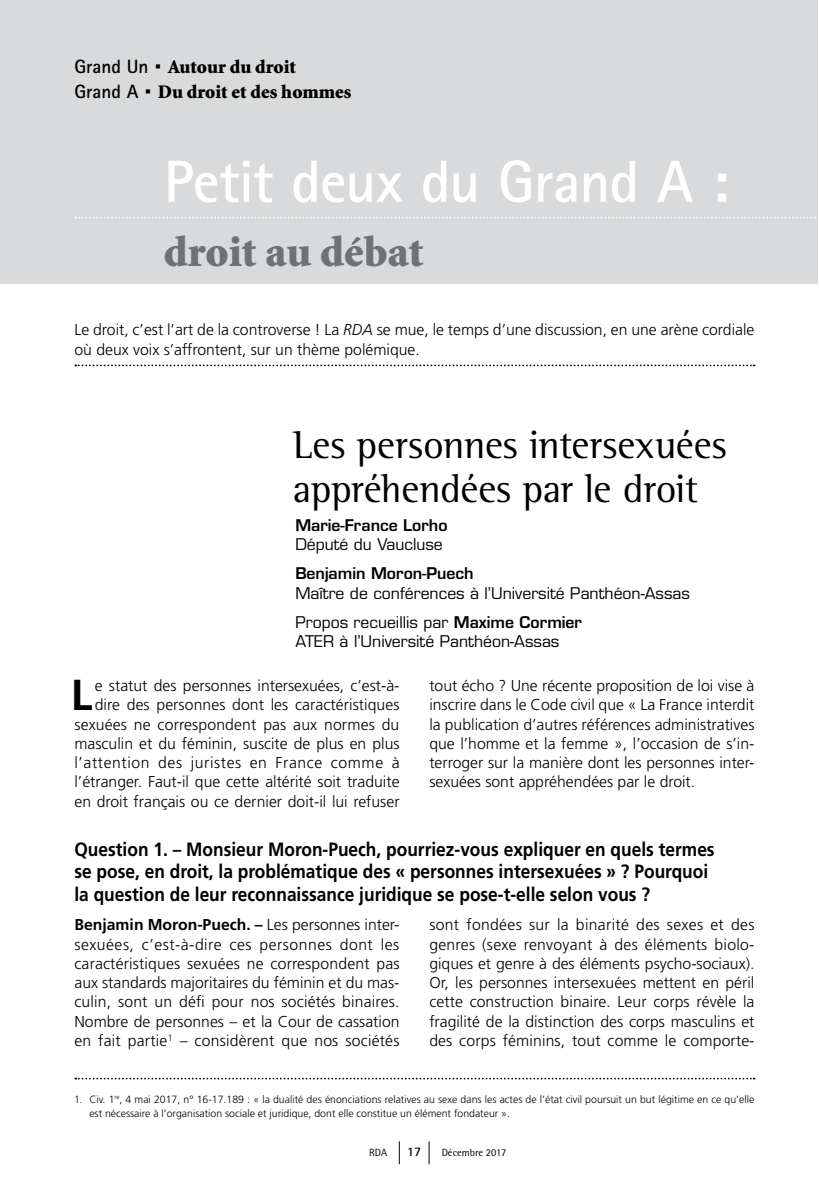
<style>
.page{position:relative;width:819px;height:1191px;background:#fff}
.page>*{position:absolute;margin:0;border:0;box-sizing:border-box;transform-origin:0 0}
.t1{font:700 59.5px "Rotis Sans Serif Std";letter-spacing:-.015em;color:#fff}
.t2{font:900 43.75px "Minion Std";color:#707172}
.t3{font:700 43.4px "Frutiger";color:#000}
.t4{font:40.25px/43.8px "Agfa Rotis Semi Serif";letter-spacing:-.01em;color:#000}
.t5{font:700 19.25px/22.8px "Frutiger";color:#000;scale:.9 1}
.t6{font:900 19.25px/24.8px "Minion Std";color:#000}
.t7{font:300 15.75px/19.2px "Frutiger";color:#000;text-align:justify}
.t8{font:15.75px/29.2px "Eurostile";color:#000}
.t9{font:600 15.75px "Eurostile";color:#000}
.t10{font:700 13.12px "Rotis Sans Serif Std";color:#000}
.t11{font:300 10.5px/14px "Frutiger";color:#000;scale:.9 1}
.t12{font:10.5px "Agfa Rotis Semisans";color:#000}
.s1{font-family:"Rotis Sans Serif Std";font-weight:700}
.s2{font-style:italic}
.s3{font-weight:600}
.s4{font-weight:700}
</style>
<div class="page">
<div style="left:0;top:1px;width:817px;height:283px;background:#d9dadb"></div>
<svg style="left:399px;top:1141px;width:1px;height:23px"></svg>
<svg style="left:429px;top:1141px;width:1px;height:23px"></svg>
<svg style="left:75px;top:1077px;width:679px;height:2px"></svg>
<svg style="left:75px;top:217px;width:743px;height:1px"></svg>
<svg style="left:75px;top:364px;width:679px;height:2px"></svg>
<p class="t6" style="left:74px;top:55px;width:278px"><span class="s1">Grand Un</span> ■ Autour du droit<br><span class="s1">Grand A</span> ■ Du droit et des hommes</p>
<h1 class="t1" style="left:164px;top:144px;width:566px">Petit deux du Grand A :</h1>
<h2 class="t2" style="left:164px;top:230px;width:261px">droit au débat</h2>
<p class="t7" style="left:74px;top:320px;width:681px">Le droit, c’est l’art de la controverse ! La <span class="s2">RDA</span> se mue, le temps d’une discussion, en une arène cordiale où deux voix s’affrontent, sur un thème polémique.</p>
<h3 class="t4" style="left:293px;top:422px;width:435px">Les personnes intersexuées appréhendées par le droit</h3>
<p class="t9" style="left:295px;top:515px;width:154px">Marie-France Lorho</p>
<p class="t8" style="left:295px;top:530px;width:149px">Député du Vaucluse</p>
<p class="t9" style="left:295px;top:563px;width:180px">Benjamin Moron-Puech</p>
<p class="t8" style="left:295px;top:578px;width:396px">Maître de conférences à l’Université Panthéon-Assas<br>Propos recueillis par <span class="s3">Maxime Cormier</span></p>
<p class="t8" style="left:295px;top:627px;width:265px">ATER à l’Université Panthéon-Assas</p>
<p class="t7" style="left:74px;top:676px;width:327px;text-align:right">e statut des personnes intersexuées, c’est-à&shy;dire des personnes dont les caractéristiques sexuées ne correspondent pas aux normes du masculin et du féminin, suscite de plus en plus l’attention des juristes en France comme à l’étranger. Faut-il que cette altérité soit traduite en droit français ou ce dernier doit-il lui refuser</p>
<p class="t7" style="left:429px;top:676px;width:326px">tout écho ? Une récente proposition de loi vise à inscrire dans le Code civil que « La France interdit la publication d’autres références administratives que l’homme et la femme », l’occasion de s’in&shy;terroger sur la manière dont les personnes inter&shy;sexuées sont appréhendées par le droit.</p>
<p class="t5" style="left:74px;top:837px;width:712px">Question 1. – Monsieur Moron-Puech, pourriez-vous expliquer en quels termes se pose, en droit, la problématique des « personnes intersexuées » ? Pourquoi la question de leur reconnaissance juridique se pose-t-elle selon vous ?</p>
<p class="t7" style="left:74px;top:915px;width:326px"><span class="s4">Benjamin Moron-Puech. –</span> Les personnes inter&shy;sexuées, c’est-à-dire ces personnes dont les caractéristiques sexuées ne correspondent pas aux standards majoritaires du féminin et du mas&shy;culin, sont un défi pour nos sociétés binaires.<br>Nombre de personnes – et la Cour de cassation en fait partie<sup>1</sup> – considèrent que nos sociétés</p>
<p class="t7" style="left:429px;top:915px;width:326px">sont fondées sur la binarité des sexes et des genres (sexe renvoyant à des éléments biolo&shy;giques et genre à des éléments psycho-sociaux).<br>Or, les personnes intersexuées mettent en péril cette construction binaire. Leur corps révèle la fragilité de la distinction des corps masculins et des corps féminins, tout comme le comporte-</p>
<h3 class="t3" style="left:71px;top:669px;width:23px">L</h3>
<p class="t11" style="left:89px;top:1091px;width:740px;text-indent:-15px">1. Civ. 1<sup>re</sup>, 4 mai 2017, n° 16-17.189 : « la dualité des énonciations relatives au sexe dans les actes de l’état civil poursuit un but légitime en ce qu’elle est nécessaire à l’organisation sociale et juridique, dont elle constitue un élément fondateur ».</p>
<p class="t12" style="left:369px;top:1146px;width:19px">RDA</p>
<p class="t10" style="left:407px;top:1143px;width:16px">17</p>
<p class="t12" style="left:441px;top:1146px;width:66px">Décembre 2017</p>
</div>
